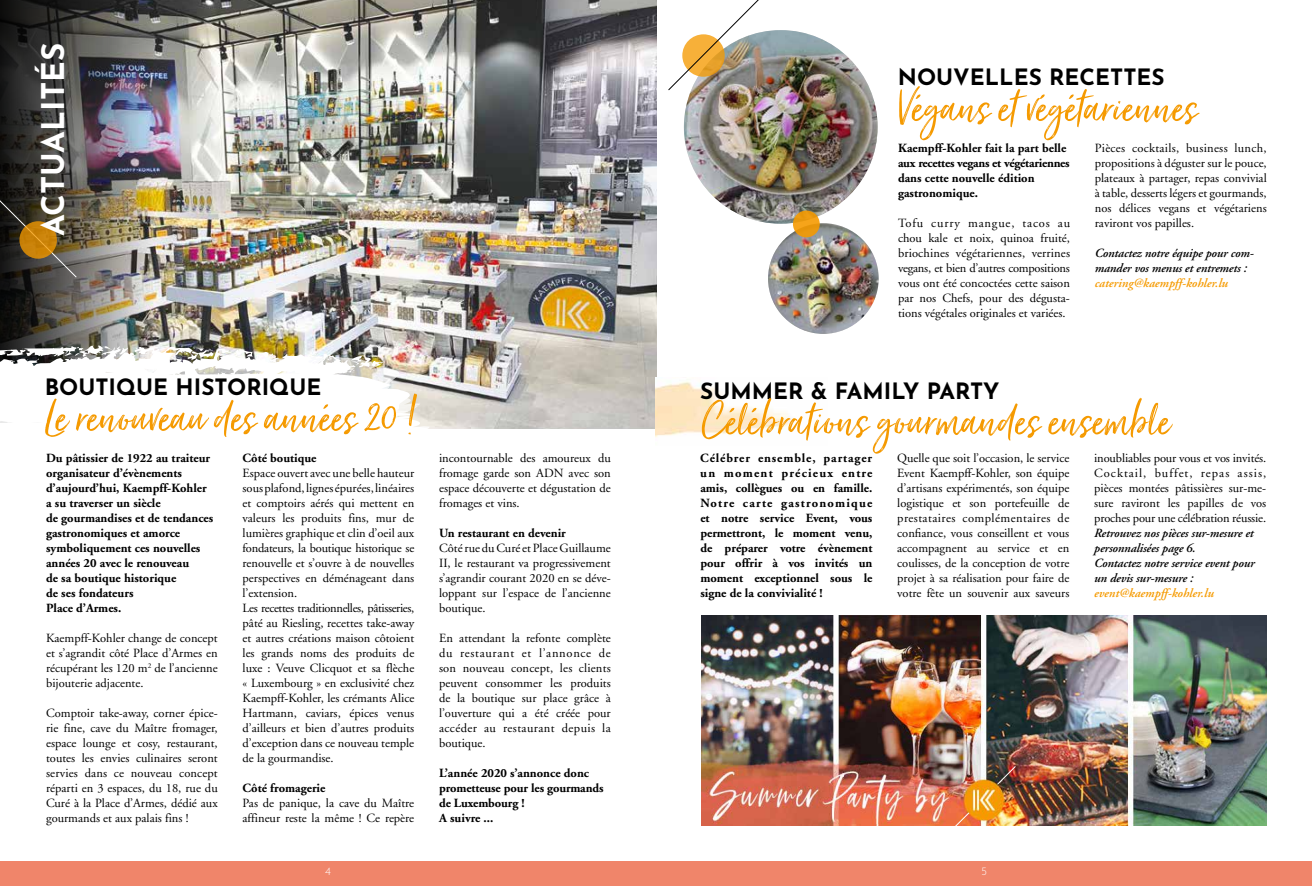
<style>
.page{position:relative;width:1312px;height:886px;background:#fff}
.page>*{position:absolute;margin:0;border:0;box-sizing:border-box;transform-origin:0 0}
.t1{font:55px "Just Lovely";color:#f59a00}
.t2{font:700 31.25px "Josefin Sans";color:#fff}
.t3{font:700 22.5px "Josefin Sans";color:#000}
.t4{font:12.5px/15px "Adobe Garamond";color:#000;text-align:justify}
.t5{font:700 12.5px/15px "Adobe Garamond";color:#000}
.t6{font:italic 600 12.5px/15px "Adobe Garamond";letter-spacing:-.01em;color:#000}
.t7{font:italic 600 12.5px "Adobe Garamond";color:#f59a00}
.t8{font:300 11.25px "Josefin Sans";color:#fff}
</style>
<div class="page">
<div style="left:0;top:861px;width:1311px;height:25px;background:#f0856a"></div>
<img style="left:153px;top:0;width:503px;height:429px">
<img style="left:0;top:0;width:153px;height:344px">
<svg style="left:0;top:344px;width:430px;height:85px"></svg>
<img style="left:656px;top:381px;width:134px;height:56px">
<svg style="left:0;top:106px;width:77px;height:172px;background:#393731"></svg>
<svg style="left:19px;top:221px;width:38px;height:38px"></svg>
<img style="left:701px;top:616px;width:565px;height:209px">
<svg style="left:995px;top:765px;width:21px;height:20px"></svg>
<svg style="left:945px;top:811px;width:25px;height:15px"></svg>
<img style="left:683px;top:30px;width:194px;height:194px;border-radius:97px">
<img style="left:668px;top:0;width:134px;height:91px">
<img style="left:767px;top:223px;width:111px;height:111px;border-radius:55px">
<div style="left:792px;top:211px;width:27px;height:26px;background:#ea9a10;border-radius:50%"></div>
<h2 class="t2" style="left:25px;top:236px;width:194px;rotate:-90deg">ACTUALITÉS</h2>
<h3 class="t3" style="left:45px;top:367px;width:278px">BOUTIQUE HISTORIQUE</h3>
<h1 class="t1" style="left:45px;top:384px;width:374px">Le renouveau des années 20 !</h1>
<p class="t5" style="left:46px;top:451px;width:169px">Du pâtissier de 1922 au traiteur organisateur d’évènements d’aujourd’hui, Kaempff-Kohler a su traverser un siècle<br>de gourmandises et de tendances gastronomiques et amorce symboliquement ces nouvelles années 20 avec le renouveau<br>de sa boutique historique<br>de ses fondateurs<br>Place d’Armes.</p>
<p class="t4" style="left:46px;top:631px;width:173px">Kaempff-Kohler change de concept et s’agrandit côté Place d’Armes en récupérant les 120 m<sup>2</sup> de l’ancienne bijouterie adjacente.</p>
<p class="t4" style="left:46px;top:706px;width:173px">Comptoir take-away, corner épice&shy;rie fine, cave du Maître fromager, espace lounge et cosy, restaurant, toutes les envies culinaires seront servies dans ce nouveau concept réparti en 3 espaces, du 18, rue du Curé à la Place d’Armes, dédié aux gourmands et aux palais fins !</p>
<p class="t5" style="left:242px;top:451px;width:75px">Côté boutique</p>
<p class="t4" style="left:242px;top:466px;width:173px;text-align:left">Espace ouvert avec une belle hauteur sous plafond, lignes épurées, linéaires et comptoirs aérés qui mettent en valeurs les produits fins, mur de lumières graphique et clin d’oeil aux fondateurs, la boutique historique se renouvelle et s’ouvre à de nouvelles perspectives en déménageant dans l’extension.<br>Les recettes traditionnelles, pâtisseries, pâté au Riesling, recettes take-away et autres créations maison côtoient les grands noms des produits de luxe : Veuve Clicquot et sa flèche « Luxembourg » en exclusivité chez Kaempff-Kohler, les crémants Alice Hartmann, caviars, épices venus d’ailleurs et bien d’autres produits d’exception dans ce nouveau temple de la gourmandise.</p>
<p class="t5" style="left:242px;top:781px;width:84px">Côté fromagerie</p>
<p class="t4" style="left:242px;top:796px;width:173px">Pas de panique, la cave du Maître affineur reste la même ! Ce repère</p>
<p class="t4" style="left:439px;top:451px;width:173px">incontournable des amoureux du fromage garde son ADN avec son espace découverte et dégustation de fromages et vins.</p>
<p class="t5" style="left:439px;top:526px;width:128px">Un restaurant en devenir</p>
<p class="t4" style="left:439px;top:541px;width:173px">Côté rue du Curé et Place Guillaume II, le restaurant va progressivement s’agrandir courant 2020 en se déve&shy;loppant sur l’espace de l’ancienne boutique.</p>
<p class="t4" style="left:439px;top:631px;width:173px">En attendant la refonte complète du restaurant et l’annonce de son nouveau concept, les clients peuvent consommer les produits de la boutique sur place grâce à l’ouverture qui a été créée pour accéder au restaurant depuis la boutique.</p>
<p class="t5" style="left:439px;top:766px;width:166px">L’année 2020 s’annonce donc prometteuse pour les gourmands de Luxembourg !<br>A suivre ...</p>
<h3 class="t3" style="left:897px;top:57px;width:268px">NOUVELLES RECETTES</h3>
<h1 class="t1" style="left:897px;top:74px;width:301px">Végans et végétariennes</h1>
<p class="t5" style="left:897px;top:141px;width:173px">Kaempff-Kohler fait la part belle aux recettes vegans et végétariennes dans cette nouvelle édition gastronomique.</p>
<p class="t4" style="left:897px;top:216px;width:173px">Tofu curry mangue, tacos au chou kale et noix, quinoa fruité, briochines végétariennes, verrines vegans, et bien d’autres compositions vous ont été concoctées cette saison par nos Chefs, pour des dégusta&shy;tions végétales originales et variées.</p>
<p class="t4" style="left:1094px;top:141px;width:173px">Pièces cocktails, business lunch, propositions à déguster sur le pouce, plateaux à partager, repas convivial à table, desserts légers et gourmands, nos délices vegans et végétariens raviront vos papilles.</p>
<p class="t6" style="left:1094px;top:246px;width:161px">Contactez notre équipe pour com&shy;mander vos menus et entremets :</p>
<p class="t7" style="left:1094px;top:276px;width:135px">catering@kaempff-kohler.lu</p>
<h3 class="t3" style="left:700px;top:371px;width:301px">SUMMER &amp; FAMILY PARTY</h3>
<h1 class="t1" style="left:700px;top:387px;width:471px">Célébrations gourmandes ensemble</h1>
<p class="t5" style="left:700px;top:451px;width:173px;text-align:justify">Célébrer ensemble, partager un moment précieux entre amis, collègues ou en famille.<br>Notre carte gastronomique et notre service Event, vous permettront, le moment venu, de préparer votre évènement pour offrir à vos invités un moment exceptionnel sous le signe de la convivialité !</p>
<p class="t4" style="left:897px;top:451px;width:174px">Quelle que soit l’occasion, le service Event Kaempff-Kohler, son équipe d’artisans expérimentés, son équipe logistique et son portefeuille de prestataires complémentaires de confiance, vous conseillent et vous accompagnent au service et en coulisses, de la conception de votre projet à sa réalisation pour faire de votre fête un souvenir aux saveurs</p>
<p class="t4" style="left:1093px;top:451px;width:173px">inoubliables pour vous et vos invités.<br>Cocktail, buffet, repas assis, pièces montées pâtissières sur-me&shy;sure raviront les papilles de vos proches pour une célébration réussie.</p>
<p class="t6" style="left:1093px;top:526px;width:162px">Retrouvez nos pièces sur-mesure et personnalisées page 6.<br>Contactez notre service event pour un devis sur-mesure :</p>
<p class="t7" style="left:1093px;top:586px;width:121px">event@kaempff-kohler.lu</p>
<p class="t8" style="left:325px;top:862px;width:7px">4</p>
<p class="t8" style="left:980px;top:862px;width:7px">5</p>
</div>
